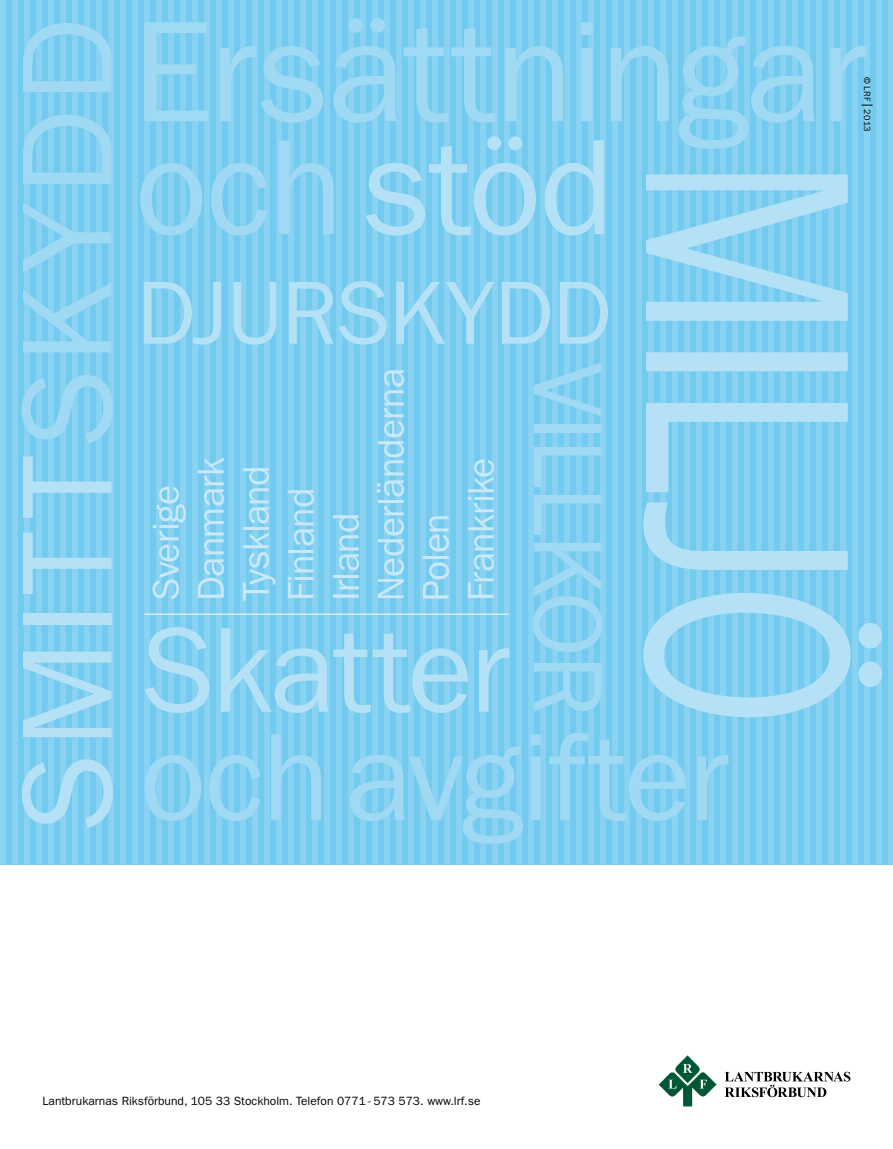
<style>
.page{position:relative;width:893px;height:1149px;background:#fff}
.page>*{position:absolute;margin:0;border:0;box-sizing:border-box;transform-origin:0 0}
.t1{font:144px "ITC Franklin Gothic Std";letter-spacing:-.02em;color:#9fd9f3}
.t2{font:136.5px "ITC Franklin Gothic Std";color:#b5e1f6}
.t3{font:129px "ITC Franklin Gothic Std";letter-spacing:.05em;color:#b5e1f6}
.t4{font:124.5px "ITC Franklin Gothic Std";letter-spacing:-.02em;color:#9fd9f3}
.t5{font:121.5px "ITC Franklin Gothic Std";color:#b5e1f6}
.t6{font:99px "ITC Franklin Gothic Std";letter-spacing:-.02em;color:#9fd9f3}
.t7{font:90px "ITC Franklin Gothic Std";letter-spacing:-.02em;color:#b5e1f6}
.t8{font:37.5px/45px "ITC Franklin Gothic Std";letter-spacing:-.02em;color:#cae9f8}
.t9{font:12px "Franklin Gothic LT";color:#000}
.t10{font:9px "ITC Franklin Gothic Std";color:#000}
.s1{color:#9fd9f3}
</style>
<div class="page">
<svg style="left:725px;top:1071px;width:125px;height:25px"></svg>
<svg style="left:659px;top:1055px;width:58px;height:51px"></svg>
<div style="left:0;top:0;width:893px;height:864px;background:#72caef"></div>
<div style="left:0;top:0;width:6px;height:864px;background:#89d2f1"></div>
<div style="left:12px;top:0;width:6px;height:864px;background:#89d2f1"></div>
<div style="left:24px;top:0;width:6px;height:864px;background:#89d2f1"></div>
<div style="left:36px;top:0;width:6px;height:864px;background:#89d2f1"></div>
<div style="left:48px;top:0;width:6px;height:864px;background:#89d2f1"></div>
<div style="left:60px;top:0;width:6px;height:864px;background:#89d2f1"></div>
<div style="left:72px;top:0;width:6px;height:864px;background:#89d2f1"></div>
<div style="left:84px;top:0;width:6px;height:864px;background:#89d2f1"></div>
<div style="left:96px;top:0;width:6px;height:864px;background:#89d2f1"></div>
<div style="left:108px;top:0;width:6px;height:864px;background:#89d2f1"></div>
<div style="left:120px;top:0;width:6px;height:864px;background:#89d2f1"></div>
<div style="left:132px;top:0;width:6px;height:864px;background:#89d2f1"></div>
<div style="left:144px;top:0;width:6px;height:864px;background:#89d2f1"></div>
<div style="left:156px;top:0;width:6px;height:864px;background:#89d2f1"></div>
<div style="left:168px;top:0;width:6px;height:864px;background:#89d2f1"></div>
<div style="left:180px;top:0;width:6px;height:864px;background:#89d2f1"></div>
<div style="left:192px;top:0;width:6px;height:864px;background:#89d2f1"></div>
<div style="left:204px;top:0;width:6px;height:864px;background:#89d2f1"></div>
<div style="left:216px;top:0;width:6px;height:864px;background:#89d2f1"></div>
<div style="left:228px;top:0;width:6px;height:864px;background:#89d2f1"></div>
<div style="left:240px;top:0;width:6px;height:864px;background:#89d2f1"></div>
<div style="left:252px;top:0;width:6px;height:864px;background:#89d2f1"></div>
<div style="left:264px;top:0;width:6px;height:864px;background:#89d2f1"></div>
<div style="left:276px;top:0;width:6px;height:864px;background:#89d2f1"></div>
<div style="left:288px;top:0;width:6px;height:864px;background:#89d2f1"></div>
<div style="left:300px;top:0;width:6px;height:864px;background:#89d2f1"></div>
<div style="left:312px;top:0;width:6px;height:864px;background:#89d2f1"></div>
<div style="left:324px;top:0;width:6px;height:864px;background:#89d2f1"></div>
<div style="left:336px;top:0;width:6px;height:864px;background:#89d2f1"></div>
<div style="left:348px;top:0;width:6px;height:864px;background:#89d2f1"></div>
<div style="left:360px;top:0;width:6px;height:864px;background:#89d2f1"></div>
<div style="left:372px;top:0;width:6px;height:864px;background:#89d2f1"></div>
<div style="left:384px;top:0;width:6px;height:864px;background:#89d2f1"></div>
<div style="left:396px;top:0;width:6px;height:864px;background:#89d2f1"></div>
<div style="left:408px;top:0;width:6px;height:864px;background:#89d2f1"></div>
<div style="left:420px;top:0;width:6px;height:864px;background:#89d2f1"></div>
<div style="left:432px;top:0;width:6px;height:864px;background:#89d2f1"></div>
<div style="left:444px;top:0;width:6px;height:864px;background:#89d2f1"></div>
<div style="left:456px;top:0;width:6px;height:864px;background:#89d2f1"></div>
<div style="left:468px;top:0;width:6px;height:864px;background:#89d2f1"></div>
<div style="left:480px;top:0;width:6px;height:864px;background:#89d2f1"></div>
<div style="left:492px;top:0;width:6px;height:864px;background:#89d2f1"></div>
<div style="left:504px;top:0;width:6px;height:864px;background:#89d2f1"></div>
<div style="left:516px;top:0;width:6px;height:864px;background:#89d2f1"></div>
<div style="left:528px;top:0;width:6px;height:864px;background:#89d2f1"></div>
<div style="left:540px;top:0;width:6px;height:864px;background:#89d2f1"></div>
<div style="left:552px;top:0;width:6px;height:864px;background:#89d2f1"></div>
<div style="left:564px;top:0;width:6px;height:864px;background:#89d2f1"></div>
<div style="left:576px;top:0;width:6px;height:864px;background:#89d2f1"></div>
<div style="left:588px;top:0;width:6px;height:864px;background:#89d2f1"></div>
<div style="left:600px;top:0;width:6px;height:864px;background:#89d2f1"></div>
<div style="left:612px;top:0;width:6px;height:864px;background:#89d2f1"></div>
<div style="left:624px;top:0;width:6px;height:864px;background:#89d2f1"></div>
<div style="left:636px;top:0;width:6px;height:864px;background:#89d2f1"></div>
<div style="left:648px;top:0;width:6px;height:864px;background:#89d2f1"></div>
<div style="left:660px;top:0;width:6px;height:864px;background:#89d2f1"></div>
<div style="left:672px;top:0;width:6px;height:864px;background:#89d2f1"></div>
<div style="left:684px;top:0;width:6px;height:864px;background:#89d2f1"></div>
<div style="left:696px;top:0;width:6px;height:864px;background:#89d2f1"></div>
<div style="left:708px;top:0;width:6px;height:864px;background:#89d2f1"></div>
<div style="left:720px;top:0;width:6px;height:864px;background:#89d2f1"></div>
<div style="left:732px;top:0;width:6px;height:864px;background:#89d2f1"></div>
<div style="left:744px;top:0;width:6px;height:864px;background:#89d2f1"></div>
<div style="left:756px;top:0;width:6px;height:864px;background:#89d2f1"></div>
<div style="left:768px;top:0;width:6px;height:864px;background:#89d2f1"></div>
<div style="left:780px;top:0;width:6px;height:864px;background:#89d2f1"></div>
<div style="left:792px;top:0;width:6px;height:864px;background:#89d2f1"></div>
<div style="left:804px;top:0;width:6px;height:864px;background:#89d2f1"></div>
<div style="left:816px;top:0;width:6px;height:864px;background:#89d2f1"></div>
<div style="left:828px;top:0;width:6px;height:864px;background:#89d2f1"></div>
<div style="left:840px;top:0;width:6px;height:864px;background:#89d2f1"></div>
<div style="left:852px;top:0;width:6px;height:864px;background:#89d2f1"></div>
<div style="left:864px;top:0;width:6px;height:864px;background:#89d2f1"></div>
<div style="left:876px;top:0;width:6px;height:864px;background:#89d2f1"></div>
<div style="left:888px;top:0;width:5px;height:864px;background:#89d2f1"></div>
<svg style="left:643px;top:174px;width:208px;height:543px"></svg>
<div style="left:858px;top:622px;width:24px;height:26px;background:#b5e1f6;border-radius:50%"></div>
<div style="left:858px;top:661px;width:24px;height:25px;background:#b5e1f6;border-radius:50%"></div>
<hr style="left:145px;top:613px;width:364px;height:1px;background:#fff">
<svg style="left:861px;top:105px;width:12px;height:1px"></svg>
<h3 class="t3" style="left:-6px;top:833px;width:801px;rotate:-90deg">Smitt<span class="s1">skydd</span></h3>
<h1 class="t1" style="left:132px;top:-11px;width:736px">Ersättningar</h1>
<p class="t10" style="left:872px;top:77px;width:56px;rotate:90deg">© LRF 2013</p>
<h2 class="t2" style="left:134px;top:109px;width:480px"><span class="s1">och</span>stöd</h2>
<h3 class="t7" style="left:136px;top:261px;width:413px">Djurskydd</h3>
<h3 class="t6" style="left:624px;top:361px;width:356px;rotate:90deg">Villkor</h3>
<h3 class="t8" style="left:144px;top:601px;width:234px;rotate:-90deg">Sverige<br>Danmark<br>Tyskland<br>Finland<br>I rland<br>Nederländerna<br>Polen<br>Frankrike</h3>
<h3 class="t5" style="left:139px;top:600px;width:372px">Skatter</h3>
<h3 class="t4" style="left:139px;top:705px;width:591px">ochavgifter</h3>
<p class="t9" style="left:43px;top:1093px;width:440px">Lantbrukarnas Riksförbund, 105 33 Stockholm. Telefon 0771 - 573 573. www.lrf.se</p>
</div>
